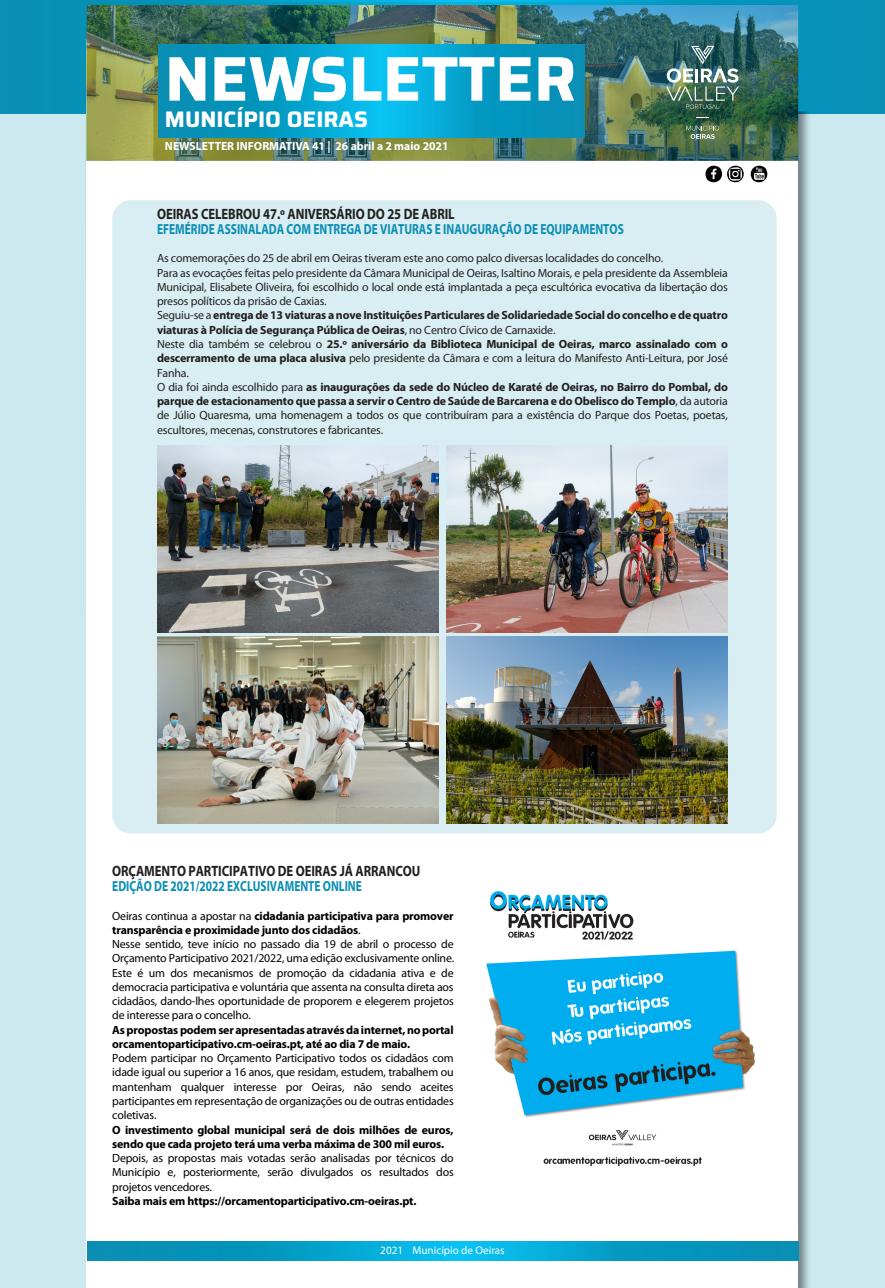
<style>
.page{position:relative;width:885px;height:1288px;background:#fff}
.page>*{position:absolute;margin:0;border:0;box-sizing:border-box;transform-origin:0 0}
.t1{font:700 63.12px "Saira";color:#fff}
.t2{font:700 22.5px "Saira";color:#fff}
.t3{font:700 15px "Myriad Pro";letter-spacing:-.005em;color:#231f20;scale:.84 1}
.t4{font:700 14.62px "Myriad Pro";color:#0b8eb4;scale:.78 1}
.t5{font:11.88px/14.2px "Myriad Pro";letter-spacing:-.015em;color:#231f20}
.t6{font:11.88px/14.2px "Myriad Pro";letter-spacing:-.015em;color:#000;text-align:justify}
.t7{font:700 11.88px/14.2px "Myriad Pro";letter-spacing:-.015em;color:#000}
.t8{font:700 11.88px "Myriad Pro";color:#fff}
.t9{font:11.25px "Myriad Pro";color:#fff}
.s1{font-weight:700}
</style>
<div class="page">
<div style="left:0;top:114px;width:885px;height:1174px;background:#cde9f0"></div>
<div style="left:0;top:0;width:885px;height:114px;background:#0790b6"></div>
<img style="left:85px;top:111px;width:730px;height:1177px">
<div style="left:86px;top:39px;width:712px;height:1249px;background:#fff"></div>
<svg style="left:87px;top:1241px;width:712px;height:19px;background:#059fc9"></svg>
<img style="left:86px;top:2px;width:712px;height:159px">
<svg style="left:159px;top:44px;width:425px;height:93px;background:#059fc9"></svg>
<svg style="left:705px;top:165px;width:63px;height:18px"></svg>
<img style="left:666px;top:46px;width:73px;height:63px">
<svg style="left:696px;top:117px;width:13px;height:1px"></svg>
<svg style="left:686px;top:124px;width:33px;height:15px"></svg>
<div style="left:112px;top:200px;width:665px;height:633px;background:#d9eef3;border-radius:19px"></div>
<img style="left:158px;top:445px;width:280px;height:187px">
<img style="left:447px;top:445px;width:280px;height:187px">
<img style="left:447px;top:637px;width:280px;height:187px">
<img style="left:486px;top:891px;width:269px;height:275px">
<img style="left:158px;top:637px;width:280px;height:187px">
<h1 class="t1" style="left:165px;top:30px;width:413px">NEWSLETTER</h1>
<h2 class="t2" style="left:165px;top:102px;width:205px">MUNICÍPIO OEIRAS</h2>
<p class="t8" style="left:165px;top:138px;width:285px">NEWSLETTER INFORMATIVA 41 | 26 abril a 2 maio 2021</p>
<p class="t3" style="left:157px;top:204px;width:356px">OEIRAS CELEBROU 47.º ANIVERSÁRIO DO 25 DE ABRIL</p>
<p class="t4" style="left:157px;top:219px;width:600px">EFEMÉRIDE ASSINALADA COM ENTREGA DE VIATURAS E INAUGURAÇÃO DE EQUIPAMENTOS</p>
<p class="t5" style="left:157px;top:251px;width:572px">As comemorações do 25 de abril em Oeiras tiveram este ano como palco diversas localidades do concelho.<br>Para as evocações feitas pelo presidente da Câmara Municipal de Oeiras, Isaltino Morais, e pela presidente da Assembleia Municipal, Elisabete Oliveira, foi escolhido o local onde está implantada a peça escultórica evocativa da libertação dos presos políticos da prisão de Caxias.<br>Seguiu-se a <span class="s1">entrega de 13 viaturas a nove Instituições Particulares de Solidariedade Social do concelho e de quatro viaturas à Polícia de Segurança Pública de Oeiras</span>, no Centro Cívico de Carnaxide.<br>Neste dia também se celebrou o <span class="s1">25.º aniversário da Biblioteca Municipal de Oeiras, marco assinalado com o descerramento de uma placa alusiva</span> pelo presidente da Câmara e com a leitura do Manifesto Anti-Leitura, por José Fanha.<br>O dia foi ainda escolhido para <span class="s1">as inaugurações da sede do Núcleo de Karaté de Oeiras, no Bairro do Pombal, do parque de estacionamento que passa a servir o Centro de Saúde de Barcarena e do Obelisco do Templo</span>, da autoria de Júlio Quaresma, uma homenagem a todos os que contribuíram para a existência do Parque dos Poetas, poetas, escultores, mecenas, construtores e fabricantes.</p>
<p class="t3" style="left:112px;top:861px;width:368px">ORÇAMENTO PARTICIPATIVO DE OEIRAS JÁ ARRANCOU</p>
<p class="t4" style="left:112px;top:876px;width:322px">EDIÇÃO DE 2021/2022 EXCLUSIVAMENTE ONLINE</p>
<p class="t6" style="left:112px;top:908px;width:343px;text-align:left">Oeiras continua a apostar na <span class="s1">cidadania participativa para promover transparência e proximidade junto dos cidadãos</span>.<br>Nesse sentido, teve início no passado dia 19 de abril o processo de Orçamento Participativo 2021/2022, uma edição exclusivamente online.<br>Este é um dos mecanismos de promoção da cidadania ativa e de democracia participativa e voluntária que assenta na consulta direta aos cidadãos, dando-lhes oportunidade de proporem e elegerem projetos de interesse para o concelho.</p>
<p class="t7" style="left:112px;top:1022px;width:343px">As propostas podem ser apresentadas através da internet, no portal orcamentoparticipativo.cm-oeiras.pt, até ao dia 7 de maio.</p>
<p class="t6" style="left:112px;top:1051px;width:343px">Podem participar no Orçamento Participativo todos os cidadãos com idade igual ou superior a 16 anos, que residam, estudem, trabalhem ou mantenham qualquer interesse por Oeiras, não sendo aceites participantes em representação de organizações ou de outras entidades coletivas.</p>
<p class="t7" style="left:112px;top:1122px;width:343px">O investimento global municipal será de dois milhões de euros, sendo que cada projeto terá uma verba máxima de 300 mil euros.</p>
<p class="t6" style="left:112px;top:1150px;width:343px">Depois, as propostas mais votadas serão analisadas por técnicos do Município e, posteriormente, serão divulgados os resultados dos projetos vencedores.</p>
<p class="t7" style="left:112px;top:1193px;width:306px">Saiba mais em https://orcamentoparticipativo.cm-oeiras.pt.</p>
<p class="t9" style="left:380px;top:1243px;width:126px">2021 Município de Oeiras</p>
</div>
